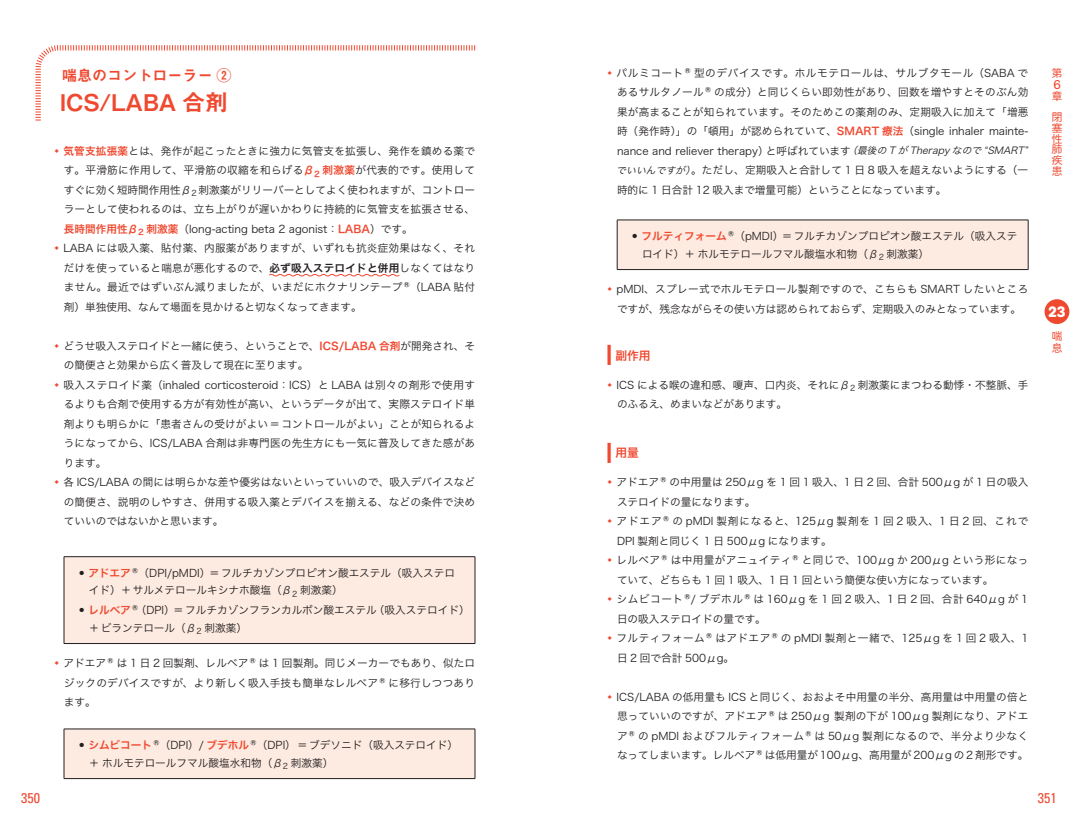
<style>
.page{position:relative;width:1078px;height:833px;background:#fff}
.page>*{position:absolute;margin:0;border:0;box-sizing:border-box;transform-origin:0 0}
.t1{font:23px "Midashi Go Pro MB31";color:#ef4930}
.t2{font:15px "Midashi Go Pro MB31";color:#ef4930}
.t3{font:700 15px "AG Book Rounded";color:#fff}
.t4{font:condensed 14.12px "Univers";color:#ef4930}
.t5{font:12.75px "AG Book Rounded";color:#ef4930}
.t6{font:11.75px "Hira Kaku Pro W6";color:#ef4930}
.t7{font:10.62px/19.5px "Hira Kaku Pro W3";letter-spacing:.005em;color:#231f20}
.t8{font:10.62px "Hira Kaku Pro W3";letter-spacing:.03em;color:#231f20}
.t9{font:10.62px "Hira Kaku Pro W3";letter-spacing:.035em;color:#231f20}
.t10{font:10.62px "Hira Kaku Pro W3";letter-spacing:.055em;color:#231f20}
.t11{font:10.62px "Hira Kaku Pro W3";letter-spacing:.045em;color:#231f20}
.t12{font:10.62px "Hira Kaku Pro W3";letter-spacing:.085em;color:#231f20}
.t13{font:10.62px/10.6px "Hira Maru Pro W4";color:#ef4930}
.s1{color:#ef4930}
.s2{font-family:"Hira Kaku Pro W6";color:#ef4930}
.s3{font-family:"Hira Kaku Pro W6"}
.s4{font-style:italic;font-size:9.75px}
.s5{font-size:26.62px}
</style>
<div class="page">
<div style="left:1044px;top:299px;width:25px;height:25px;background:#ef4930;border-radius:50%"></div>
<svg style="left:35px;top:45px;width:440px;height:76px"></svg>
<svg style="left:269px;top:274px;width:131px;height:3px"></svg>
<div style="left:64px;top:556px;width:411px;height:87px;background:#fdebe1"></div>
<hr style="left:64px;top:556px;width:411px;height:1px;background:#231f20">
<hr style="left:64px;top:557px;width:1px;height:86px;background:#231f20">
<hr style="left:474px;top:557px;width:1px;height:86px;background:#231f20">
<hr style="left:64px;top:643px;width:411px;height:1px;background:#231f20">
<div style="left:64px;top:729px;width:411px;height:49px;background:#fdebe1"></div>
<hr style="left:64px;top:728px;width:411px;height:1px;background:#231f20">
<hr style="left:64px;top:729px;width:1px;height:49px;background:#231f20">
<hr style="left:474px;top:729px;width:1px;height:49px;background:#231f20">
<hr style="left:64px;top:778px;width:411px;height:1px;background:#231f20">
<div style="left:617px;top:220px;width:410px;height:49px;background:#fdebe1"></div>
<hr style="left:617px;top:220px;width:411px;height:1px;background:#231f20">
<hr style="left:617px;top:220px;width:1px;height:49px;background:#231f20">
<hr style="left:1027px;top:220px;width:1px;height:49px;background:#231f20">
<hr style="left:617px;top:269px;width:411px;height:1px;background:#231f20">
<h2 class="t2" style="left:62px;top:63px;width:171px">喘息のコントローラー ②</h2>
<h1 class="t1" style="left:60px;top:84px;width:169px">ICS/LABA 合剤</h1>
<p class="t7" style="left:51px;top:140px;width:425px"><span class="s1">⿚</span><span class="s2">気管支拡張薬</span>とは、発作が起こったときに強力に気管支を拡張し、発作を鎮める薬で</p>
<p class="t8" style="left:64px;top:161px;width:412px">す。平滑筋に作用して、平滑筋の収縮を和らげる<span class="s2">β</span><sub>2</sub> <span class="s2">刺激薬</span>が代表的です。使用して</p>
<p class="t7" style="left:64px;top:179px;width:413px">すぐに効く短時間作用性β<sub>2</sub> 刺激薬がリリーバーとしてよく使われますが、コントロー</p>
<p class="t7" style="left:64px;top:199px;width:413px">ラーとして使われるのは、立ち上がりが遅いかわりに持続的に気管支を拡張させる、</p>
<p class="t7" style="left:64px;top:218px;width:350px"><span class="s2">長時間作用性β</span><sub>2</sub> <span class="s2">刺激薬</span>（long-acting beta 2 agonist：<span class="s2">LABA</span>）です。</p>
<p class="t7" style="left:51px;top:238px;width:425px"><span class="s1">⿚</span>LABA には吸入薬、貼付薬、内服薬がありますが、いずれも抗炎症効果はなく、それ</p>
<p class="t7" style="left:64px;top:257px;width:413px">だけを使っていると喘息が悪化するので、<span class="s3">必ず吸入ステロイドと併用</span>しなくてはなり</p>
<p class="t8" style="left:64px;top:278px;width:413px">ません。最近ではずいぶん減りましたが、いまだにホクナリンテープ®（LABA 貼付</p>
<p class="t7" style="left:64px;top:296px;width:299px">剤）単独使用、なんて場面を見かけると切なくなってきます。</p>
<p class="t7" style="left:51px;top:335px;width:425px"><span class="s1">⿚</span>どうせ吸入ステロイドと一緒に使う、ということで、<span class="s2">ICS/LABA 合剤</span>が開発され、そ</p>
<p class="t7" style="left:64px;top:354px;width:246px">の簡便さと効果から広く普及して現在に至ります。</p>
<p class="t7" style="left:51px;top:374px;width:425px"><span class="s1">⿚</span>吸入ステロイド薬（inhaled corticosteroid：ICS）と LABA は別々の剤形で使用す</p>
<p class="t7" style="left:64px;top:393px;width:413px">るよりも合剤で使用する方が有効性が高い、というデータが出て、実際ステロイド単</p>
<p class="t7" style="left:64px;top:413px;width:413px">剤よりも明らかに「患者さんの受けがよい＝コントロールがよい」ことが知られるよ</p>
<p class="t7" style="left:64px;top:432px;width:413px">うになってから、ICS/LABA 合剤は非専門医の先生方にも一気に普及してきた感があ</p>
<p class="t7" style="left:64px;top:452px;width:44px">ります。</p>
<p class="t7" style="left:51px;top:471px;width:425px"><span class="s1">⿚</span>各 ICS/LABA の間には明らかな差や優劣はないといっていいので、吸入デバイスなど</p>
<p class="t7" style="left:64px;top:491px;width:413px">の簡便さ、説明のしやすさ、併用する吸入薬とデバイスを揃える、などの条件で決め</p>
<p class="t7" style="left:64px;top:510px;width:161px">ていいのではないかと思います。</p>
<h3 class="t4" style="left:21px;top:789px;width:20px">350</h3>
<p class="t7" style="left:89px;top:563px;width:367px;line-height:17.8px;text-indent:-12px">⿠<span class="s2">アドエア</span>®（DPI/pMDI）＝フルチカゾンプロピオン酸エステル（吸入ステロイド）＋サルメテロールキシナホ酸塩（β<sub>2</sub> 刺激薬）</p>
<p class="t7" style="left:89px;top:600px;width:382px;line-height:17.8px;text-indent:-12px">⿠<span class="s2">レルベア</span>®（DPI）＝フルチカゾンフランカルボン酸エステル（吸入ステロイド）＋ビランテロール（β<sub>2</sub> 刺激薬）</p>
<p class="t7" style="left:64px;top:652px;width:413px;text-align:justify;text-indent:-12px"><span class="s1">⿚</span>アドエア®は 1 日 2 回製剤、レルベア®は 1 回製剤。同じメーカーでもあり、似たロジックのデバイスですが、より新しく吸入手技も簡単なレルベア®に移行しつつあります。</p>
<p class="t7" style="left:89px;top:735px;width:371px;line-height:17.8px;text-indent:-12px">⿠<span class="s2">シムビコート</span>®（DPI）/ <span class="s2">ブデホル</span>®（DPI）＝ブデソニド（吸入ステロイド）＋ホルモテロールフマル酸塩水和物（β<sub>2</sub> 刺激薬）</p>
<p class="t7" style="left:616px;top:62px;width:416px;text-indent:-12px"><span class="s1">⿚</span>パルミコート®型のデバイスです。ホルモテロールは、サルブタモール（SABA であるサルタノール®の成分）と同じくらい即効性があり、回数を増やすとそのぶん効果が高まることが知られています。そのためこの薬剤のみ、定期吸入に加えて「増悪時（発作時）」の「頓用」が認められていて、<span class="s2">SMART 療法</span>（single inhaler mainte&shy;nance and reliever therapy）と呼ばれています<span class="s4">（最後のTがTherapyなので“SMART”でいいんですが）</span>。ただし、定期吸入と合計して 1 日 8 吸入を超えないようにする（一時的に 1 日合計 12 吸入まで増量可能）ということになっています。</p>
<p class="t7" style="left:642px;top:226px;width:377px;line-height:17.8px;text-indent:-12px">⿠<span class="s2">フルティフォーム</span>®（pMDI）＝フルチカゾンプロピオン酸エステル（吸入ステロイド）＋ホルモテロールフマル酸塩水和物（β<sub>2</sub> 刺激薬）</p>
<p class="t7" style="left:604px;top:279px;width:425px;text-align:center"><span class="s1">⿚</span>pMDI、スプレー式でホルモテロール製剤ですので、こちらも SMART したいところですが、残念ながらその使い方は認められておらず、定期吸入のみとなっています。</p>
<p class="t6" style="left:607px;top:345px;width:45px"><span class="s5">■</span> 副作用</p>
<p class="t7" style="left:617px;top:374px;width:413px;text-indent:-12px"><span class="s1">⿚</span>ICS による喉の違和感、嗄声、口内炎、それにβ<sub>2</sub> 刺激薬にまつわる動悸・不整脈、手のふるえ、めまいなどがあります。</p>
<p class="t6" style="left:607px;top:442px;width:33px"><span class="s5">■</span> 用量</p>
<p class="t7" style="left:604px;top:471px;width:425px"><span class="s1">⿚</span>アドエア®の中用量は 250μg を 1 回 1 吸入、1 日 2 回、合計 500μg が 1 日の吸入</p>
<p class="t7" style="left:617px;top:491px;width:140px">ステロイドの量になります。</p>
<p class="t12" style="left:604px;top:511px;width:425px"><span class="s1">⿚</span>アドエア®の pMDI 製剤になると、125μg 製剤を 1 回 2 吸入、1 日 2 回、これで</p>
<p class="t7" style="left:617px;top:530px;width:216px">DPI 製剤と同じく 1 日 500μg になります。</p>
<p class="t9" style="left:604px;top:550px;width:425px"><span class="s1">⿚</span>レルベア®は中用量がアニュイティ®と同じで、100μg か 200μg という形になっ</p>
<p class="t7" style="left:617px;top:569px;width:378px">ていて、どちらも 1 回 1 吸入、1 日 1 回という簡便な使い方になっています。</p>
<p class="t10" style="left:604px;top:589px;width:425px"><span class="s1">⿚</span>シムビコート®/ ブデホル®は 160μg を 1 回 2 吸入、1 日 2 回、合計 640μg が 1</p>
<p class="t7" style="left:617px;top:608px;width:150px">日の吸入ステロイドの量です。</p>
<p class="t11" style="left:604px;top:628px;width:425px"><span class="s1">⿚</span>フルティフォーム®はアドエア®の pMDI 製剤と一緒で、125μg を 1 回 2 吸入、1</p>
<p class="t7" style="left:617px;top:647px;width:119px">日 2 回で合計 500μg。</p>
<p class="t7" style="left:617px;top:686px;width:413px;text-align:justify;text-indent:-12px"><span class="s1">⿚</span>ICS/LABA の低用量も ICS と同じく、おおよそ中用量の半分、高用量は中用量の倍と思っていいのですが、アドエア®は 250μg 製剤の下が 100μg 製剤になり、アドエア®の pMDI およびフルティフォーム®は 50μg 製剤になるので、半分より少なくなってしまいます。レルベア®は低用量が 100μg、高用量が 200μg の 2 剤形です。</p>
<p class="t13" style="left:1051px;top:67px;width:12px">第</p>
<p class="t5" style="left:1053px;top:77px;width:9px">6</p>
<p class="t13" style="left:1051px;top:85px;width:12px;line-height:21.2px">章閉</p>
<p class="t13" style="left:1051px;top:122px;width:12px;text-align:justify">塞性肺疾患</p>
<h2 class="t3" style="left:1047px;top:303px;width:19px">23</h2>
<p class="t13" style="left:1051px;top:330px;width:12px;line-height:12px">喘喘</p>
<h3 class="t4" style="left:1037px;top:789px;width:20px">351</h3>
</div>
